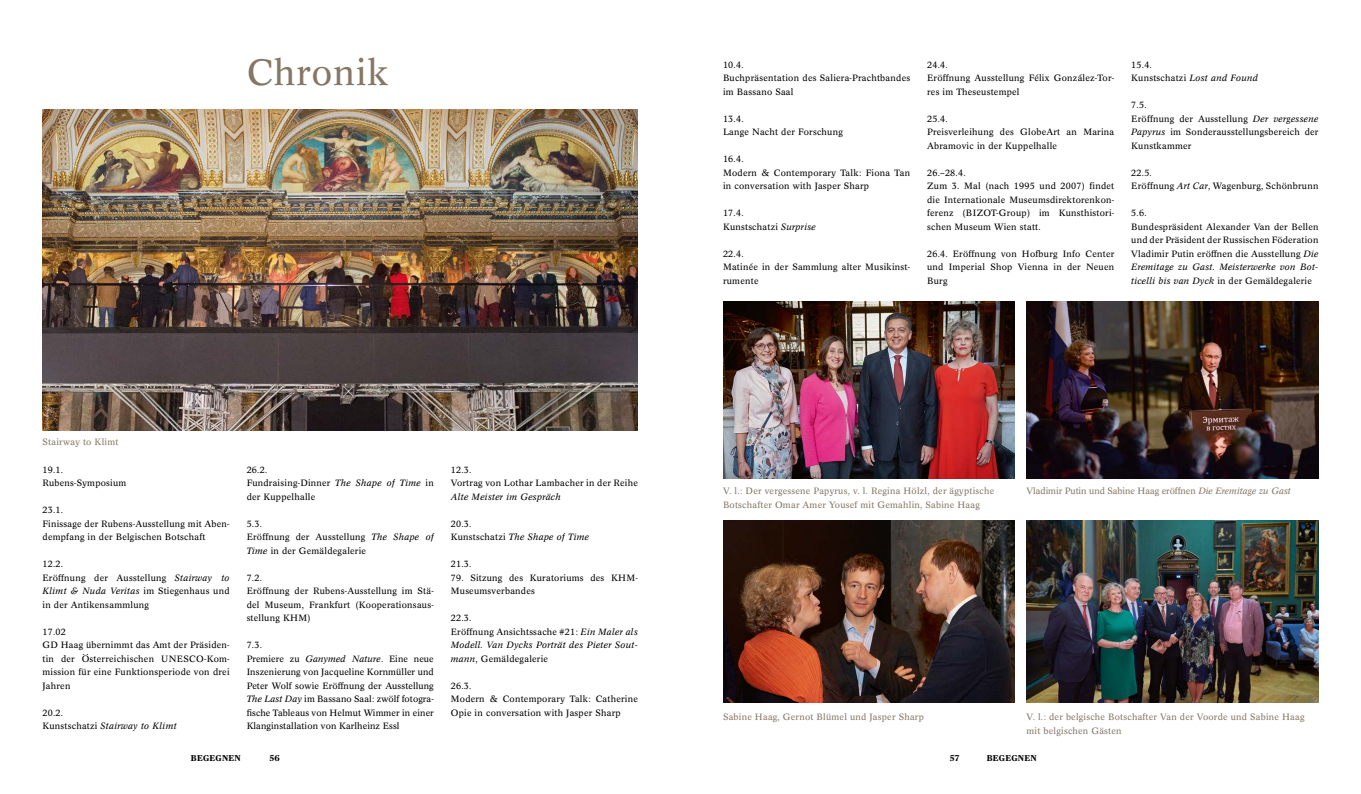
<style>
.page{position:relative;width:1361px;height:794px;background:#fff}
.page>*{position:absolute;margin:0;border:0;box-sizing:border-box;transform-origin:0 0}
.t1{font:36px "Concorde BQ";letter-spacing:.025em;color:#857765}
.t2{font:9px/13.5px "Concorde BQ";letter-spacing:.025em;color:#000}
.t3{font:9px/13.5px "Concorde BQ";letter-spacing:.025em;color:#857765}
.t4{font:italic 9px/13.5px "Concorde BQ";letter-spacing:.025em;color:#000}
.t5{font:9px "Concorde BQ";letter-spacing:-.005em;color:#857765}
.t6{font:700 8.5px "Publico Text";color:#000}
.s1{font-style:italic}
.s2{font-style:normal}
</style>
<div class="page">
<img style="left:723px;top:520px;width:292px;height:182px">
<img style="left:43px;top:110px;width:595px;height:320px">
<img style="left:723px;top:301px;width:292px;height:178px">
<img style="left:1026px;top:301px;width:292px;height:178px">
<img style="left:1026px;top:520px;width:292px;height:182px">
<h1 class="t1" style="left:247px;top:52px;width:143px">Chronik</h1>
<p class="t3" style="left:43px;top:435px;width:77px">Stairway to Klimt</p>
<p class="t2" style="left:43px;top:463px;width:85px">19.1.<br>Rubens-Symposium</p>
<p class="t2" style="left:43px;top:503px;width:189px">23.1.<br>Finissage der Rubens-Ausstellung mit Aben&shy;dempfang in der Belgischen Botschaft</p>
<p class="t2" style="left:43px;top:557px;width:189px">12.2.<br>Eröffnung der Ausstellung <span class="s1">Stairway to<br>Klimt &amp; Nuda Veritas</span> im Stiegenhaus und in der Antikensammlung</p>
<p class="t2" style="left:43px;top:625px;width:189px">17.02<br>GD Haag übernimmt das Amt der Präsiden&shy;tin der Österreichischen UNESCO-Kom&shy;mission für eine Funktionsperiode von drei<br>Jahren</p>
<p class="t2" style="left:43px;top:706px;width:136px">20.2.<br>Kunstschatzi <span class="s1">Stairway to Klimt</span></p>
<p class="t2" style="left:247px;top:463px;width:189px">26.2.<br>Fundraising-Dinner <span class="s1">The Shape of Time</span> in der Kuppelhalle</p>
<p class="t2" style="left:247px;top:517px;width:189px">5.3.<br>Eröffnung der Ausstellung <span class="s1">The Shape of<br>Time</span> in der Gemäldegalerie</p>
<p class="t2" style="left:247px;top:571px;width:189px">7.2.<br>Eröffnung der Rubens-Ausstellung im Stä&shy;del Museum, Frankfurt (Kooperationsaus&shy;stellung KHM)</p>
<p class="t2" style="left:247px;top:638px;width:189px">7.3.<br>Premiere zu <span class="s1">Ganymed Nature</span>. Eine neue Inszenierung von Jacqueline Kornmüller und Peter Wolf sowie Eröffnung der Ausstellung <span class="s1">The Last Day</span> im Bassano Saal: zwölf fotogra&shy;fische Tableaus von Helmut Wimmer in einer Klanginstallation von Karlheinz Essl</p>
<p class="t2" style="left:451px;top:463px;width:189px">12.3.<br>Vortrag von Lothar Lambacher in der Reihe</p>
<p class="t4" style="left:451px;top:490px;width:111px">Alte Meister im Gespräch</p>
<p class="t2" style="left:451px;top:517px;width:140px">20.3.<br>Kunstschatzi <span class="s1">The Shape of Time</span></p>
<p class="t2" style="left:451px;top:557px;width:22px">21.3.</p>
<p class="t2" style="left:451px;top:571px;width:189px">79. Sitzung des Kuratoriums des KHM-<br>Museumsverbandes</p>
<p class="t4" style="left:451px;top:611px;width:189px"><span class="s2">22.3.<br>Eröffnung Ansichtssache #21:</span> Ein Maler als<br>Modell. Van Dycks Porträt des Pieter Sout&shy;mann<span class="s2">, Gemäldegalerie</span></p>
<p class="t2" style="left:451px;top:679px;width:189px">26.3.<br>Modern &amp; Contemporary Talk: Catherine<br>Opie in conversation with Jasper Sharp</p>
<p class="t2" style="left:723px;top:58px;width:189px">10.4.<br>Buchpräsentation des Saliera-Prachtbandes im Bassano Saal</p>
<p class="t2" style="left:723px;top:112px;width:121px">13.4.<br>Lange Nacht der Forschung</p>
<p class="t2" style="left:723px;top:152px;width:189px">16.4.<br>Modern &amp; Contemporary Talk: Fiona Tan in conversation with Jasper Sharp</p>
<p class="t2" style="left:723px;top:206px;width:94px">17.4.<br>Kunstschatzi <span class="s1">Surprise</span></p>
<p class="t2" style="left:723px;top:247px;width:189px">22.4.<br>Matinée in der Sammlung alter Musikinst&shy;rumente</p>
<p class="t2" style="left:927px;top:58px;width:189px">24.4.<br>Eröffnung Ausstellung Félix González-Tor&shy;res im Theseustempel</p>
<p class="t2" style="left:927px;top:112px;width:189px">25.4.<br>Preisverleihung des GlobeArt an Marina<br>Abramovic in der Kuppelhalle</p>
<p class="t2" style="left:927px;top:166px;width:189px">26.–28.4.<br>Zum 3. Mal (nach 1995 und 2007) findet die Internationale Museumsdirektorenkon&shy;ferenz (BIZOT-Group) im Kunsthistori&shy;schen Museum Wien statt.</p>
<p class="t2" style="left:927px;top:247px;width:189px;text-align:justify">26.4. Eröffnung von Hofburg Info Center und Imperial Shop Vienna in der Neuen Burg</p>
<p class="t2" style="left:1131px;top:58px;width:128px">15.4.<br>Kunstschatzi <span class="s1">Lost and Found</span></p>
<p class="t2" style="left:1131px;top:98px;width:189px">7.5.<br>Eröffnung der Ausstellung <span class="s1">Der vergessene<br>Papyrus</span> im Sonderausstellungsbereich der<br>Kunstkammer</p>
<p class="t2" style="left:1131px;top:166px;width:189px">22.5.<br>Eröffnung <span class="s1">Art Car</span>, Wagenburg, Schönbrunn</p>
<p class="t2" style="left:1131px;top:206px;width:189px">5.6.<br>Bundespräsident Alexander Van der Bellen und der Präsident der Russischen Föderation Vladimir Putin eröffnen die Ausstellung <span class="s1">Die Eremitage zu Gast. Meisterwerke von Bot&shy;ticelli bis van Dyck</span> in der Gemäldegalerie</p>
<p class="t3" style="left:723px;top:484px;width:273px">V. l.: Der vergessene Papyrus, v. l. Regina Hölzl, der ägyptische<br>Botschafter Omar Amer Yousef mit Gemahlin, Sabine Haag</p>
<p class="t5" style="left:1026px;top:486px;width:266px">Vladimir Putin und Sabine Haag eröffnen <span class="s1">Die Eremitage zu Gast</span></p>
<p class="t3" style="left:723px;top:710px;width:202px">Sabine Haag, Gernot Blümel und Jasper Sharp</p>
<p class="t3" style="left:1026px;top:710px;width:280px">V. l.: der belgische Botschafter Van der Voorde und Sabine Haag mit belgischen Gästen</p>
<p class="t6" style="left:191px;top:751px;width:8px">BEGEGNEN</p>
<p class="t6" style="left:269px;top:751px;width:12px">56</p>
<p class="t6" style="left:950px;top:751px;width:11px">57</p>
<p class="t6" style="left:987px;top:751px;width:8px">BEGEGNEN</p>
</div>
